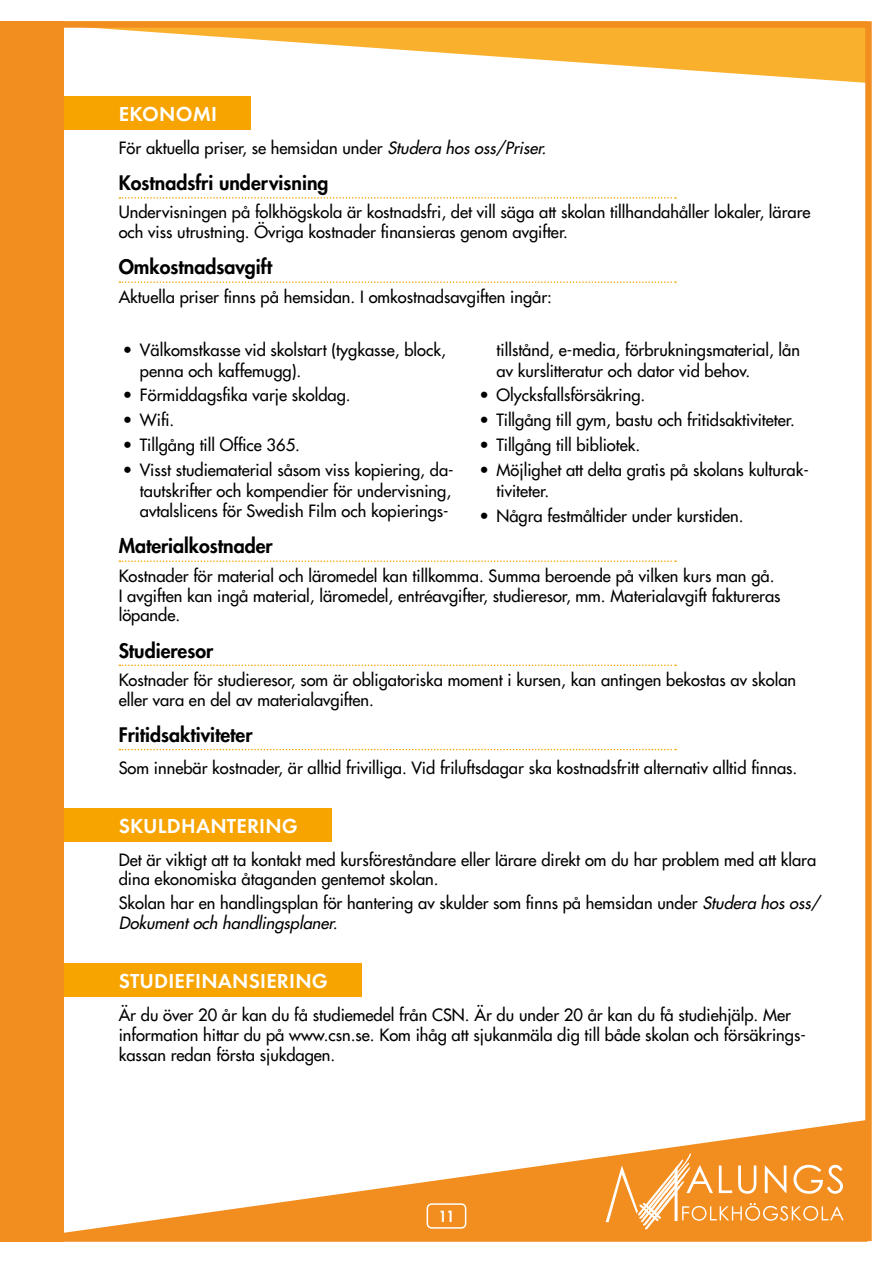
<style>
.page{position:relative;width:893px;height:1263px;background:#fff}
.page>*{position:absolute;margin:0;border:0;box-sizing:border-box;transform-origin:0 0}
.t1{font:600 21px "Futura PT";letter-spacing:.01em;color:#fff}
.t2{font:800 19.5px "Futura LT";color:#000}
.t3{font:16.5px/19.8px "Futura LT";color:#000}
.t4{font:800 15px "Futura LT";color:#fff;scale:.9 1}
.s1{font-style:italic}
</style>
<div class="page">
<div style="left:64px;top:97px;width:187px;height:33px;background:#f7a400"></div>
<svg style="left:119px;top:197px;width:557px;height:2px"></svg>
<svg style="left:119px;top:281px;width:557px;height:2px"></svg>
<svg style="left:119px;top:560px;width:557px;height:2px"></svg>
<svg style="left:119px;top:664px;width:557px;height:2px"></svg>
<svg style="left:119px;top:749px;width:557px;height:1px"></svg>
<div style="left:64px;top:808px;width:268px;height:33px;background:#f7a400"></div>
<div style="left:64px;top:964px;width:298px;height:33px;background:#f7a400"></div>
<svg style="left:96px;top:28px;width:769px;height:55px"></svg>
<svg style="left:64px;top:1120px;width:804px;height:122px"></svg>
<svg style="left:606px;top:1153px;width:238px;height:76px"></svg>
<div style="left:0;top:21px;width:64px;height:1221px;background:#f28d1f"></div>
<div style="left:22px;top:21px;width:850px;height:1220px;border:6px solid #f28d1f"></div>
<div style="left:427px;top:1204px;width:39px;height:24px;background:#f28d1f;border-radius:4px"></div>
<div style="left:427px;top:1203px;width:39px;height:26px;border:2px solid #fff;border-radius:4px"></div>
<p class="t1" style="left:119px;top:101px;width:100px">EKONOMI</p>
<p class="t3" style="left:119px;top:138px;width:433px">För aktuella priser, se hemsidan under <span class="s1">Studera hos oss/Priser.</span></p>
<p class="t2" style="left:119px;top:170px;width:211px">Kostnadsfri undervisning</p>
<p class="t3" style="left:119px;top:202px;width:693px">Undervisningen på folkhögskola är kostnadsfri, det vill säga att skolan tillhandahåller lokaler, lärare och viss utrustning. Övriga kostnader finansieras genom avgifter.</p>
<p class="t2" style="left:119px;top:254px;width:155px">Omkostnadsavgift</p>
<p class="t3" style="left:119px;top:287px;width:435px">Aktuella priser finns på hemsidan. I omkostnadsavgiften ingår:</p>
<p class="t3" style="left:140px;top:339px;width:307px;line-height:20.7px;text-indent:-17px">• Välkomstkasse vid skolstart (tygkasse, block, penna och kaffemugg).</p>
<p class="t3" style="left:123px;top:385px;width:229px">• Förmiddagsfika varje skoldag.</p>
<p class="t3" style="left:123px;top:410px;width:53px">• Wifi.</p>
<p class="t3" style="left:123px;top:435px;width:179px">• Tillgång till Office 365.</p>
<p class="t3" style="left:140px;top:459px;width:315px;line-height:20.7px;text-indent:-17px">• Visst studiematerial såsom viss kopiering, da&shy;tautskrifter och kompendier för undervisning, avtalslicens för Swedish Film och kopierings-</p>
<p class="t3" style="left:496px;top:339px;width:305px;line-height:20.7px">tillstånd, e-media, förbrukningsmaterial, lån av kurslitteratur och dator vid behov.</p>
<p class="t3" style="left:479px;top:385px;width:167px">• Olycksfallsförsäkring.</p>
<p class="t3" style="left:479px;top:410px;width:317px">• Tillgång till gym, bastu och fritidsaktiviteter.</p>
<p class="t3" style="left:479px;top:435px;width:162px">• Tillgång till bibliotek.</p>
<p class="t3" style="left:496px;top:460px;width:314px;line-height:20.5px;text-indent:-17px">• Möjlighet att delta gratis på skolans kulturak&shy;tiviteter.</p>
<p class="t3" style="left:479px;top:505px;width:266px">• Några festmåltider under kurstiden.</p>
<p class="t2" style="left:119px;top:533px;width:155px">Materialkostnader</p>
<p class="t3" style="left:119px;top:566px;width:663px">Kostnader för material och läromedel kan tillkomma. Summa beroende på vilken kurs man gå.<br>I avgiften kan ingå material, läromedel, entréavgifter, studieresor, mm. Materialavgift faktureras löpande.</p>
<p class="t2" style="left:119px;top:637px;width:96px">Studieresor</p>
<p class="t3" style="left:119px;top:670px;width:679px">Kostnader för studieresor, som är obligatoriska moment i kursen, kan antingen bekostas av skolan eller vara en del av materialavgiften.</p>
<p class="t2" style="left:119px;top:721px;width:135px">Fritidsaktiviteter</p>
<p class="t3" style="left:119px;top:758px;width:680px">Som innebär kostnader, är alltid frivilliga. Vid friluftsdagar ska kostnadsfritt alternativ alltid finnas.</p>
<p class="t1" style="left:119px;top:813px;width:181px">SKULDHANTERING</p>
<p class="t3" style="left:119px;top:849px;width:699px">Det är viktigt att ta kontakt med kursföreståndare eller lärare direkt om du har problem med att klara dina ekonomiska åtaganden gentemot skolan.</p>
<p class="t3" style="left:119px;top:893px;width:706px">Skolan har en handlingsplan för hantering av skulder som finns på hemsidan under <span class="s1">Studera hos oss/<br>Dokument och handlingsplaner.</span></p>
<p class="t1" style="left:119px;top:968px;width:211px">STUDIEFINANSIERING</p>
<p class="t3" style="left:119px;top:1005px;width:689px">Är du över 20 år kan du få studiemedel från CSN. Är du under 20 år kan du få studiehjälp. Mer information hittar du på www.csn.se. Kom ihåg att sjukanmäla dig till både skolan och försäkrings&shy;kassan redan första sjukdagen.</p>
<p class="t4" style="left:439px;top:1207px;width:19px">11</p>
</div>
